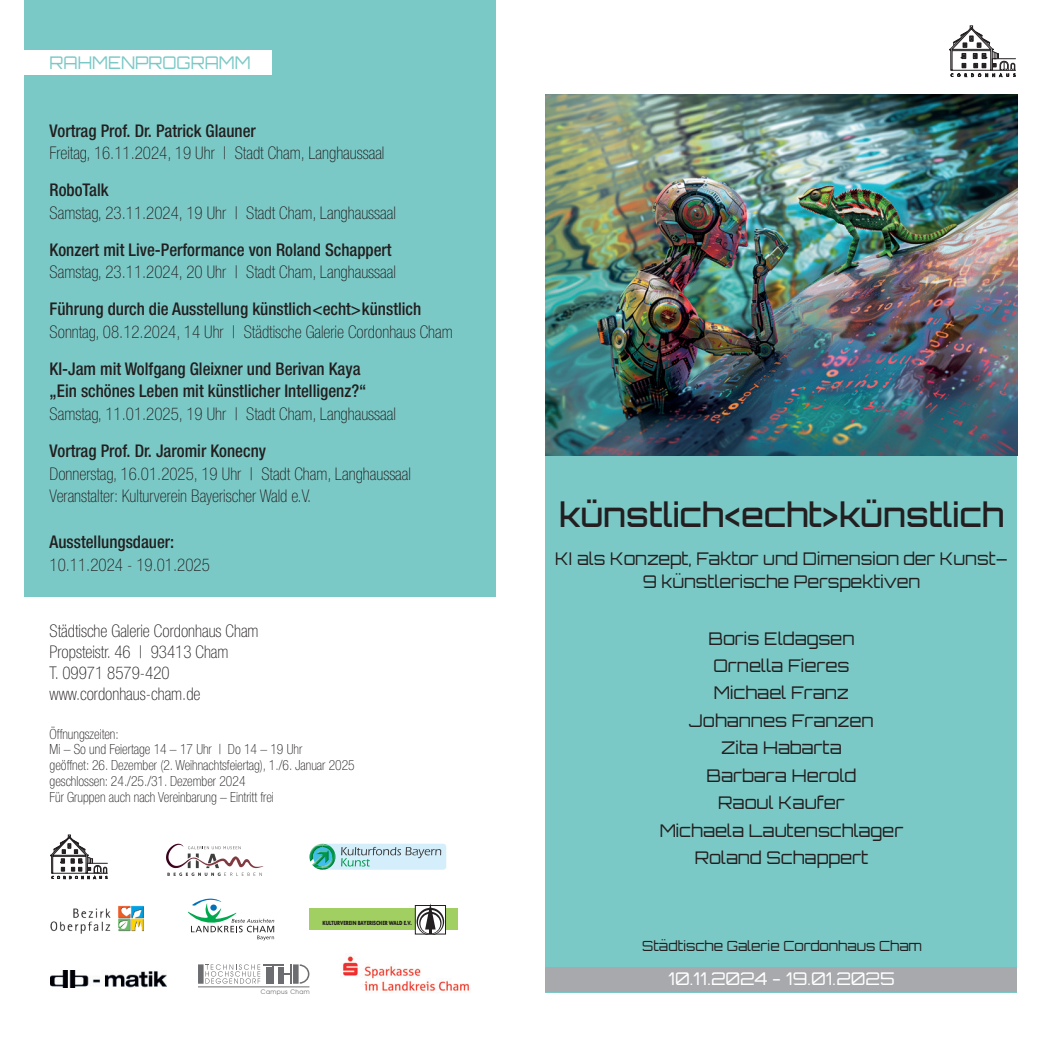
<style>
.page{position:relative;width:1042px;height:1042px;background:#fff}
.page>*{position:absolute;margin:0;border:0;box-sizing:border-box;transform-origin:0 0}
.t1{font:500 33.25px "Orbitron";color:#231f20}
.t2{font:100 condensed 17.5px/21px "Helvetica Neue LT Pro";color:#231f20}
.t3{font:500 condensed 17.5px/22.8px "Helvetica Neue LT Pro";color:#231f20}
.t4{font:300 17.5px/27.5px "Orbitron";color:#231f20;text-align:center}
.t5{font:300 17.5px "Orbitron";color:#fff}
.t6{font:300 17.5px "Orbitron";color:#7bc9c6}
.t7{font:100 condensed 14px/15.8px "Helvetica Neue LT Pro";color:#231f20}
.t8{font:300 14px "Orbitron";color:#231f20}
.t9{font:6.3px "Avant Garde IT Cby BT";letter-spacing:.065em;color:#6c6d70}
.t10{font:700 5.77px "Futura BQ";color:#231f20;scale:.79 1}
</style>
<div class="page">
<div style="left:25px;top:0;width:471px;height:597px;background:#7bc9c6"></div>
<div style="left:546px;top:109px;width:471px;height:883px;background:#7bc9c6"></div>
<svg style="left:949px;top:26px;width:66px;height:51px"></svg>
<img style="left:546px;top:94px;width:471px;height:361px">
<div style="left:546px;top:967px;width:471px;height:25px;background:#a8a9ad"></div>
<div style="left:0;top:50px;width:272px;height:24px;background:#fff"></div>
<img style="left:51px;top:970px;width:115px;height:17px">
<div style="left:278px;top:967px;width:5px;height:16px;background:#6c6d70"></div>
<div style="left:266px;top:967px;width:5px;height:16px;background:#6c6d70"></div>
<div style="left:293px;top:964px;width:6px;height:19px;background:#6c6d70"></div>
<div style="left:198px;top:964px;width:6px;height:19px;background:#6c6d70"></div>
<svg style="left:300px;top:964px;width:9px;height:19px"></svg>
<hr style="left:263px;top:964px;width:20px;height:2px;background:#6c6d70">
<svg style="left:273px;top:966px;width:1px;height:17px"></svg>
<svg style="left:285px;top:964px;width:7px;height:19px"></svg>
<svg style="left:205px;top:964px;width:55px;height:19px"></svg>
<hr style="left:198px;top:986px;width:111px;height:1px;background:#6c6d70">
<div style="left:322px;top:844px;width:124px;height:26px;background:#d4effb;border-radius:3px"></div>
<svg style="left:335px;top:847px;width:106px;height:19px"></svg>
<svg style="left:316px;top:868px;width:13px;height:2px"></svg>
<img style="left:309px;top:845px;width:26px;height:23px">
<img style="left:313px;top:847px;width:19px;height:19px">
<img style="left:51px;top:905px;width:92px;height:28px">
<div style="left:309px;top:908px;width:148px;height:22px;background:#a2cf62"></div>
<div style="left:415px;top:905px;width:31px;height:29px;border:1px solid #231f20"></div>
<svg style="left:416px;top:903px;width:28px;height:31px"></svg>
<img style="left:341px;top:956px;width:129px;height:35px">
<svg style="left:50px;top:835px;width:57px;height:44px"></svg>
<svg style="left:166px;top:844px;width:97px;height:32px"></svg>
<svg style="left:187px;top:898px;width:87px;height:42px"></svg>
<p class="t6" style="left:50px;top:51px;width:202px">RAHMENPROGRAMM</p>
<p class="t3" style="left:50px;top:119px;width:208px">Vortrag Prof. Dr. Patrick Glauner</p>
<p class="t2" style="left:50px;top:143px;width:336px">Freitag, 16.11.2024, 19 Uhr | Stadt Cham, Langhaussaal</p>
<p class="t3" style="left:50px;top:178px;width:61px">RoboTalk</p>
<p class="t2" style="left:50px;top:203px;width:348px">Samstag, 23.11.2024, 19 Uhr | Stadt Cham, Langhaussaal</p>
<p class="t3" style="left:50px;top:238px;width:343px">Konzert mit Live-Performance von Roland Schappert</p>
<p class="t2" style="left:50px;top:262px;width:348px">Samstag, 23.11.2024, 20 Uhr | Stadt Cham, Langhaussaal</p>
<p class="t3" style="left:50px;top:297px;width:373px">Führung durch die Ausstellung künstlich&lt;echt&gt;künstlich</p>
<p class="t2" style="left:50px;top:322px;width:405px">Sonntag, 08.12.2024, 14 Uhr | Städtische Galerie Cordonhaus Cham</p>
<p class="t3" style="left:50px;top:357px;width:318px">KI-Jam mit Wolfgang Gleixner und Berivan Kaya „Ein schönes Leben mit künstlicher Intelligenz?“</p>
<p class="t2" style="left:50px;top:404px;width:348px">Samstag, 11.01.2025, 19 Uhr | Stadt Cham, Langhaussaal</p>
<p class="t3" style="left:50px;top:439px;width:218px">Vortrag Prof. Dr. Jaromir Konecny</p>
<p class="t2" style="left:50px;top:463px;width:363px;line-height:22.8px">Donnerstag, 16.01.2025, 19 Uhr | Stadt Cham, Langhaussaal<br>Veranstalter: Kulturverein Bayerischer Wald e.V.</p>
<p class="t3" style="left:50px;top:530px;width:126px">Ausstellungsdauer:</p>
<p class="t2" style="left:50px;top:555px;width:162px">10.11.2024 - 19.01.2025</p>
<p class="t2" style="left:50px;top:621px;width:210px">Städtische Galerie Cordonhaus Cham<br>Propsteistr. 46 | 93413 Cham<br>T. 09971 8579-420 www.cordonhaus-cham.de</p>
<p class="t7" style="left:50px;top:726px;width:307px">Öffnungszeiten:<br>Mi – So und Feiertage 14 – 17 Uhr | Do 14 – 19 Uhr<br>geöffnet: 26. Dezember (2. Weihnachtsfeiertag), 1./6. Januar 2025 geschlossen: 24./25./31. Dezember 2024<br>Für Gruppen auch nach Vereinbarung – Eintritt frei</p>
<p class="t10" style="left:322px;top:919px;width:115px">KULTURVEREIN BAYERISCHER WALD E.V.</p>
<p class="t9" style="left:261px;top:988px;width:50px">Campus Cham</p>
<h1 class="t1" style="left:559px;top:494px;width:446px">künstlich&lt;echt&gt;künstlich</h1>
<p class="t4" style="left:555px;top:547px;width:454px;line-height:22.8px">KI als Konzept, Faktor und Dimension der Kunst–<br>9 künstlerische Perspektiven</p>
<p class="t4" style="left:660px;top:624px;width:245px">Boris Eldagsen<br>Ornella Fieres<br>Michael Franz<br>Johannes Franzen<br>Zita Habarta<br>Barbara Herold<br>Raoul Kaufer<br>Michaela Lautenschlager<br>Roland Schappert</p>
<p class="t8" style="left:642px;top:937px;width:281px">Städtische Galerie Cordonhaus Cham</p>
<p class="t5" style="left:668px;top:967px;width:228px">10.11.2024 - 19.01.2025</p>
</div>
